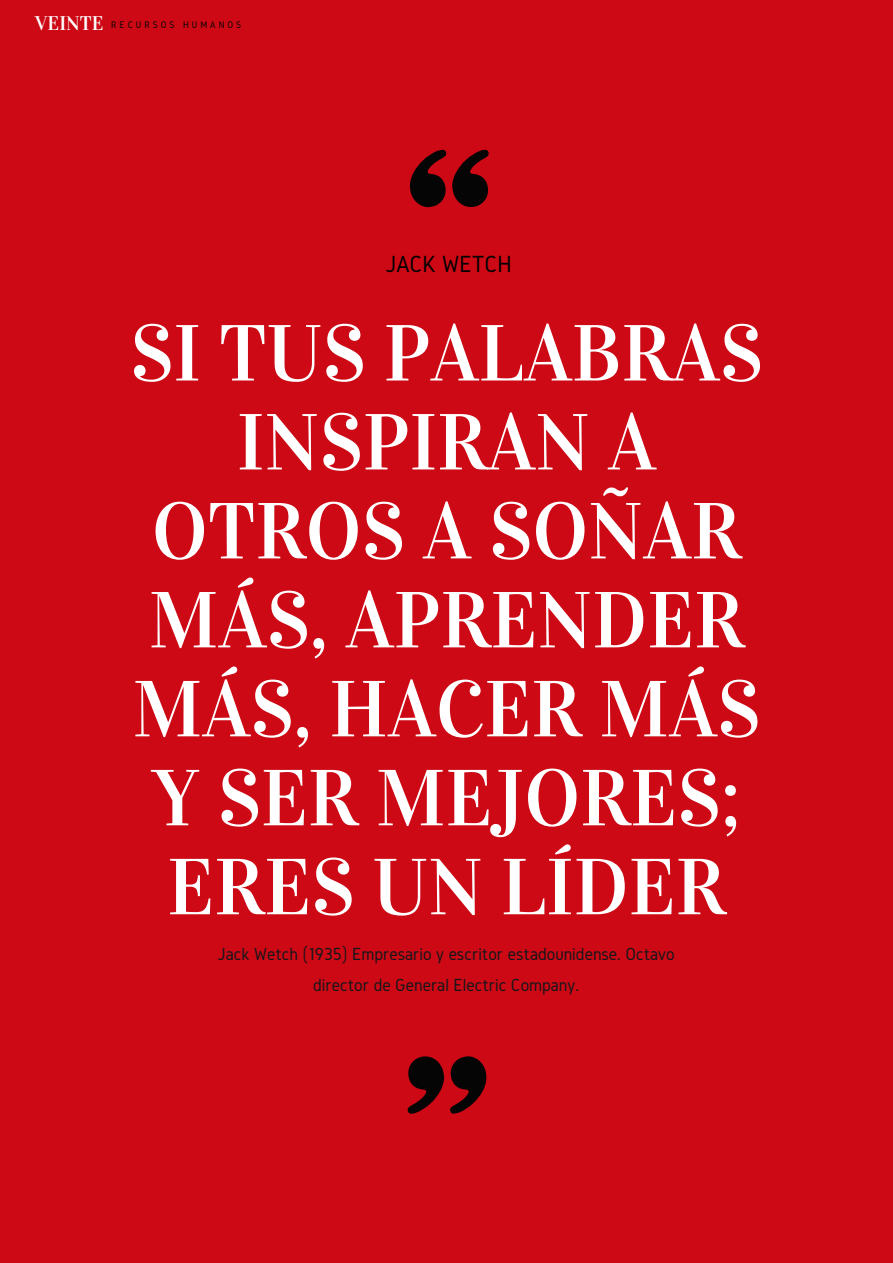
<style>
.page{position:relative;width:893px;height:1263px;background:#cc0914}
.page>*{position:absolute;margin:0;border:0;box-sizing:border-box;transform-origin:0 0}
.t1{font:79.5px/88.9px "Vidaloka";color:#fff;text-align:center}
.t2{font:24.3px "Gidole";color:#000}
.t3{font:18.15px/30.5px "Gidole";color:#14161a;text-align:center}
.t4{font:9.9px "Gidole";letter-spacing:.3em;color:#050505}
.s1{font-family:"Vidaloka";font-size:19.8px;color:#fff}
</style>
<div class="page">
<svg style="left:410px;top:150px;width:79px;height:57px"></svg>
<svg style="left:408px;top:1056px;width:78px;height:58px"></svg>
<p class="t4" style="left:35px;top:19px;width:208px"><span class="s1">VEINTE</span> RECURSOS HUMANOS</p>
<h2 class="t2" style="left:386px;top:250px;width:128px">JACK WETCH</h2>
<h1 class="t1" style="left:130px;top:309px;width:634px">SI TUS PALABRAS<br>INSPIRAN A<br>OTROS A SOÑAR<br>MÁS, APRENDER<br>MÁS, HACER MÁS<br>Y SER MEJORES;<br>ERES UN LÍDER</h1>
<p class="t3" style="left:218px;top:939px;width:459px">Jack Wetch (1935) Empresario y escritor estadounidense. Octavo director de General Electric Company.</p>
</div>
